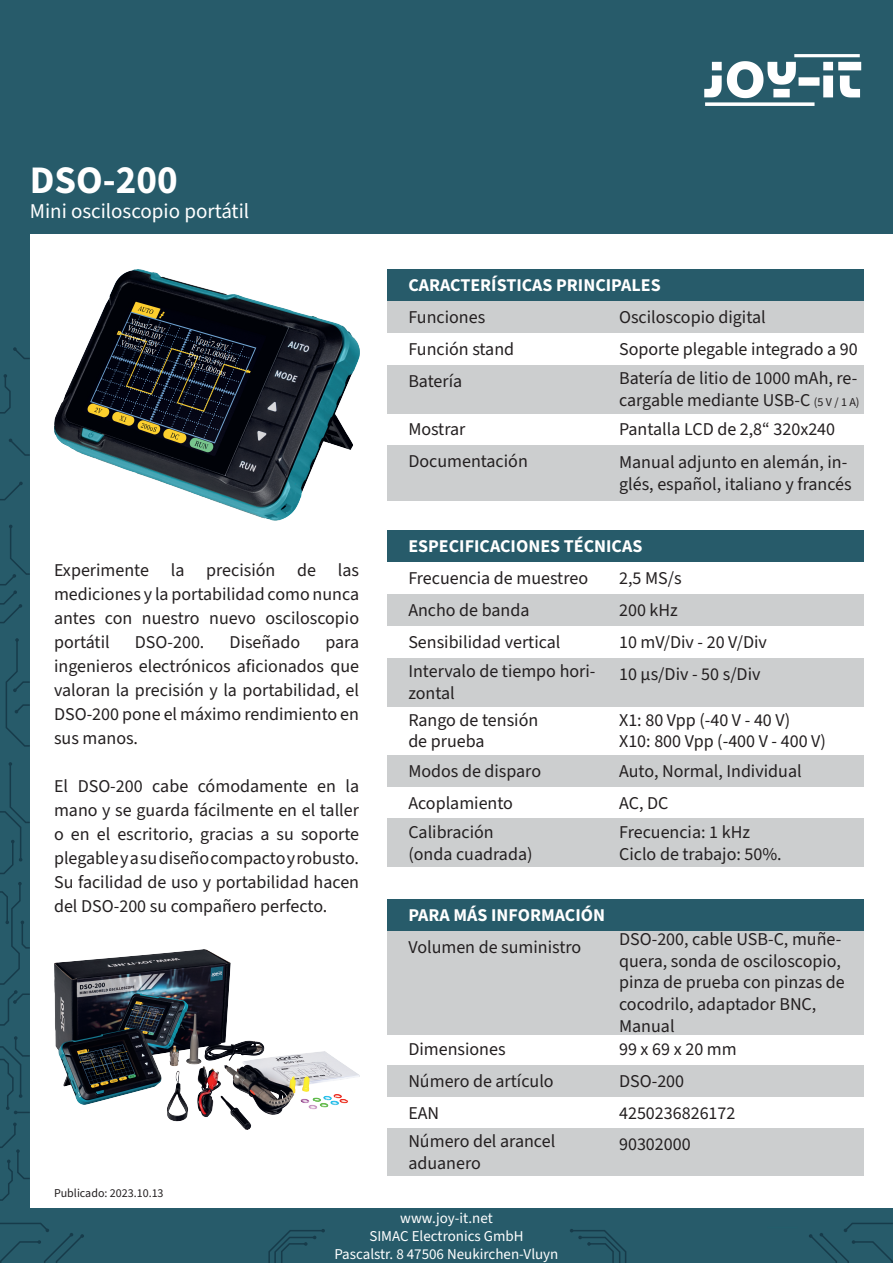
<style>
.page{position:relative;width:893px;height:1263px;background:#fff}
.page>*{position:absolute;margin:0;border:0;box-sizing:border-box;transform-origin:0 0}
.t1{font:700 39px "Source Sans 3";color:#fff}
.t2{font:21px "Source Sans 3";color:#fff}
.t3{font:18px/24px "Source Sans 3";color:#231f20}
.t4{font:700 18px "Source Sans 3";color:#fff}
.t5{font:15px "Source Sans 3";color:#fff}
.t6{font:12px "Source Sans 3";color:#231f20}
.s1{font-size:12px}
</style>
<div class="page">
<div style="left:387px;top:301px;width:476px;height:32px;background:#cccecf"></div>
<div style="left:387px;top:365px;width:476px;height:48px;background:#cccecf"></div>
<div style="left:387px;top:445px;width:476px;height:55px;background:#cccecf"></div>
<div style="left:387px;top:594px;width:476px;height:32px;background:#cccecf"></div>
<div style="left:387px;top:658px;width:476px;height:48px;background:#cccecf"></div>
<div style="left:387px;top:755px;width:476px;height:32px;background:#cccecf"></div>
<div style="left:387px;top:819px;width:476px;height:48px;background:#cccecf"></div>
<div style="left:387px;top:1065px;width:476px;height:32px;background:#cccecf"></div>
<div style="left:387px;top:1128px;width:476px;height:48px;background:#cccecf"></div>
<div style="left:387px;top:931px;width:476px;height:103px;background:#cccecf"></div>
<div style="left:0;top:0;width:893px;height:234px;background:#275b6a"></div>
<img style="left:704px;top:54px;width:158px;height:52px">
<div style="left:0;top:208px;width:30px;height:1055px;background:#275b6a"></div>
<div style="left:387px;top:269px;width:476px;height:32px;background:#275b6a"></div>
<div style="left:387px;top:530px;width:476px;height:32px;background:#275b6a"></div>
<div style="left:387px;top:899px;width:476px;height:32px;background:#275b6a"></div>
<svg style="left:0;top:1122px;width:30px;height:79px"></svg>
<svg style="left:0;top:1036px;width:30px;height:78px"></svg>
<svg style="left:0;top:882px;width:30px;height:144px"></svg>
<svg style="left:0;top:762px;width:30px;height:112px"></svg>
<svg style="left:5px;top:638px;width:25px;height:109px"></svg>
<svg style="left:0;top:525px;width:30px;height:99px"></svg>
<svg style="left:0;top:482px;width:23px;height:19px"></svg>
<svg style="left:9px;top:438px;width:21px;height:18px"></svg>
<svg style="left:0;top:374px;width:11px;height:40px"></svg>
<svg style="left:13px;top:347px;width:17px;height:12px"></svg>
<div style="left:0;top:1209px;width:893px;height:54px;background:#275b6a"></div>
<svg style="left:268px;top:1229px;width:57px;height:34px"></svg>
<svg style="left:570px;top:1229px;width:57px;height:34px"></svg>
<svg style="left:0;top:1223px;width:84px;height:40px"></svg>
<svg style="left:809px;top:1223px;width:84px;height:40px"></svg>
<img style="left:54px;top:269px;width:305px;height:251px">
<img style="left:54px;top:950px;width:305px;height:180px">
<p class="t1" style="left:30px;top:154px;width:149px">DSO-200</p>
<p class="t2" style="left:30px;top:197px;width:221px">Mini osciloscopio portátil</p>
<p class="t3" style="left:54px;top:558px;width:307px;text-align:justify">Experimente la precisión de las mediciones y la portabilidad como nunca antes con nuestro nuevo osciloscopio portátil</p>
<p class="t3" style="left:135px;top:630px;width:71px">DSO-200.</p>
<p class="t3" style="left:230px;top:630px;width:72px">Diseñado</p>
<p class="t3" style="left:54px;top:630px;width:307px;text-align:justify;text-indent:271px">para ingenieros electrónicos aficionados que valoran la precisión y la portabilidad, el DSO-200 pone el máximo rendimiento en sus manos.</p>
<p class="t3" style="left:54px;top:774px;width:307px;text-align:justify">El DSO-200 cabe cómodamente en la mano y se guarda fácilmente en el taller o en el escritorio, gracias a su soporte plegable y a su diseño compacto y robusto.<br>Su facilidad de uso y portabilidad hacen del DSO-200 su compañero perfecto.</p>
<p class="t6" style="left:54px;top:1184px;width:111px">Publicado: 2023.10.13</p>
<p class="t4" style="left:408px;top:273px;width:254px">CARACTERÍSTICAS PRINCIPALES</p>
<p class="t3" style="left:408px;top:306px;width:78px">Funciones</p>
<p class="t3" style="left:408px;top:337px;width:107px">Función stand</p>
<p class="t3" style="left:408px;top:369px;width:55px">Batería</p>
<p class="t3" style="left:408px;top:418px;width:59px">Mostrar</p>
<p class="t3" style="left:408px;top:450px;width:121px">Documentación</p>
<p class="t3" style="left:619px;top:306px;width:148px">Osciloscopio digital</p>
<p class="t3" style="left:619px;top:337px;width:240px">Soporte plegable integrado a 90</p>
<p class="t3" style="left:619px;top:368px;width:242px;line-height:21.6px">Batería de litio de 1000 mAh, re&shy;cargable mediante USB-C <span class="s1">(5 V / 1 A)</span></p>
<p class="t3" style="left:619px;top:418px;width:218px">Pantalla LCD de 2,8“ 320x240</p>
<p class="t3" style="left:619px;top:452px;width:234px;line-height:21.6px">Manual adjunto en alemán, in&shy;glés, español, italiano y francés</p>
<p class="t4" style="left:408px;top:534px;width:235px">ESPECIFICACIONES TÉCNICAS</p>
<p class="t3" style="left:408px;top:567px;width:181px">Frecuencia de muestreo</p>
<p class="t3" style="left:408px;top:599px;width:123px">Ancho de banda</p>
<p class="t3" style="left:408px;top:630px;width:154px">Sensibilidad vertical</p>
<p class="t3" style="left:408px;top:661px;width:189px;line-height:21.6px">Intervalo de tiempo hori&shy;zontal</p>
<p class="t3" style="left:408px;top:708px;width:131px">Rango de tensión</p>
<p class="t3" style="left:408px;top:730px;width:78px">de prueba</p>
<p class="t3" style="left:408px;top:759px;width:134px">Modos de disparo</p>
<p class="t3" style="left:408px;top:791px;width:106px">Acoplamiento</p>
<p class="t3" style="left:408px;top:820px;width:87px">Calibración</p>
<p class="t3" style="left:408px;top:842px;width:126px">(onda cuadrada)</p>
<p class="t3" style="left:619px;top:567px;width:64px">2,5 MS/s</p>
<p class="t3" style="left:619px;top:599px;width:60px">200 kHz</p>
<p class="t3" style="left:619px;top:630px;width:149px">10 mV/Div - 20 V/Div</p>
<p class="t3" style="left:619px;top:662px;width:143px">10 μs/Div - 50 s/Div</p>
<p class="t3" style="left:619px;top:708px;width:173px">X1: 80 Vpp (-40 V - 40 V)</p>
<p class="t3" style="left:619px;top:730px;width:208px">X10: 800 Vpp (-400 V - 400 V)</p>
<p class="t3" style="left:619px;top:759px;width:184px">Auto, Normal, Individual</p>
<p class="t3" style="left:619px;top:791px;width:51px">AC, DC</p>
<p class="t3" style="left:619px;top:820px;width:132px">Frecuencia: 1 kHz</p>
<p class="t3" style="left:619px;top:842px;width:164px">Ciclo de trabajo: 50%.</p>
<p class="t4" style="left:408px;top:903px;width:198px">PARA MÁS INFORMACIÓN</p>
<p class="t3" style="left:408px;top:935px;width:174px">Volumen de suministro</p>
<p class="t3" style="left:408px;top:1038px;width:99px">Dimensiones</p>
<p class="t3" style="left:408px;top:1069px;width:147px">Número de artículo</p>
<p class="t3" style="left:408px;top:1101px;width:32px">EAN</p>
<p class="t3" style="left:408px;top:1130px;width:148px">Número del arancel</p>
<p class="t3" style="left:408px;top:1151px;width:74px">aduanero</p>
<p class="t3" style="left:619px;top:929px;width:227px;line-height:21.6px">DSO-200, cable USB-C, muñe&shy;quera, sonda de osciloscopio, pinza de prueba con pinzas de cocodrilo, adaptador BNC,</p>
<p class="t3" style="left:619px;top:1014px;width:57px">Manual</p>
<p class="t3" style="left:619px;top:1038px;width:119px">99 x 69 x 20 mm</p>
<p class="t3" style="left:619px;top:1069px;width:67px">DSO-200</p>
<p class="t3" style="left:619px;top:1101px;width:118px">4250236826172</p>
<p class="t3" style="left:619px;top:1133px;width:73px">90302000</p>
<p class="t5" style="left:400px;top:1208px;width:94px">www.joy-it.net</p>
<p class="t5" style="left:369px;top:1226px;width:156px">SIMAC Electronics GmbH</p>
<p class="t5" style="left:334px;top:1244px;width:226px">Pascalstr. 8 47506 Neukirchen-Vluyn</p>
</div>
